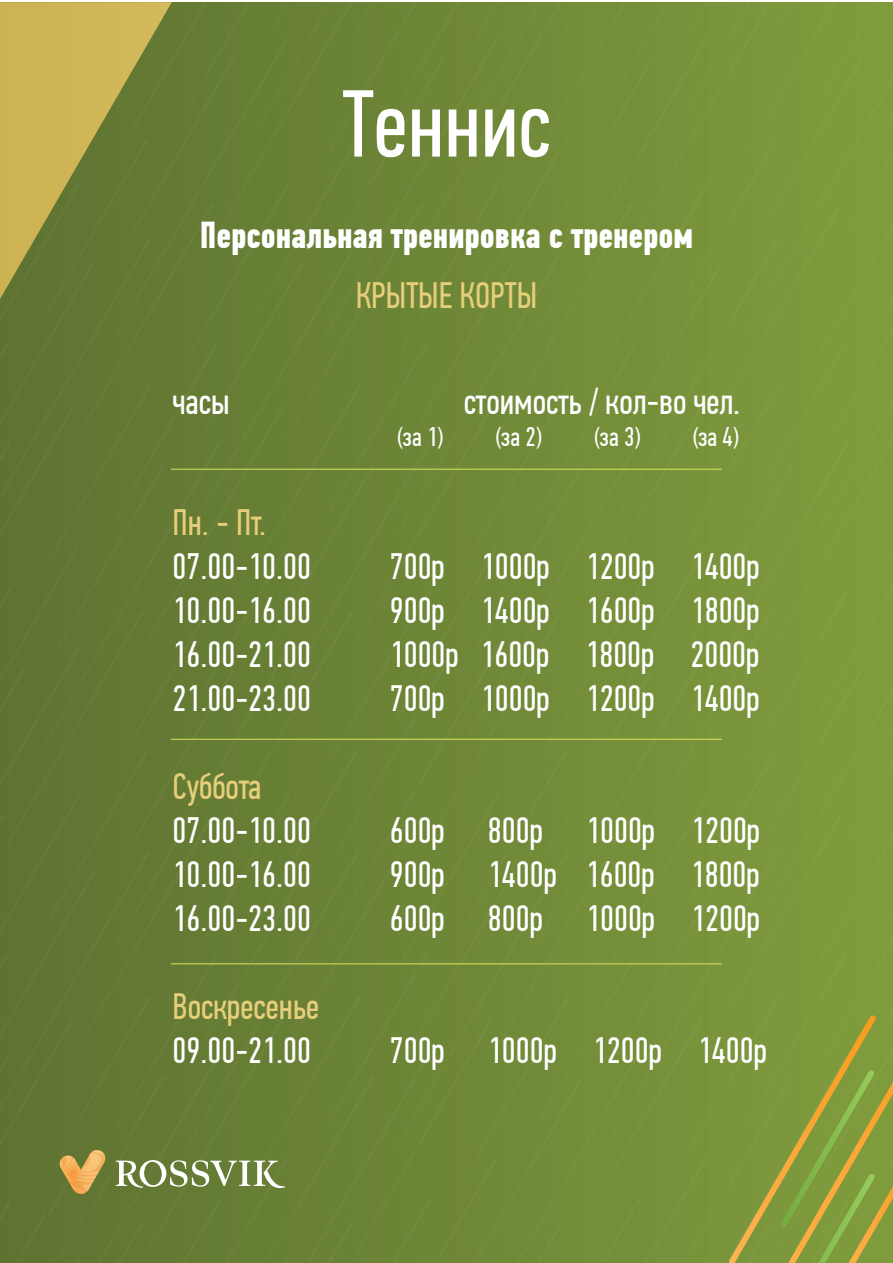
<style>
.page{position:relative;width:893px;height:1263px;background:#fff}
.page>*{position:absolute;margin:0;border:0;box-sizing:border-box;transform-origin:0 0}
.t1{font:95.25px "PF Din Text Comp Pro";color:#fff}
.t2{font:700 37.5px "PF Din Text Comp Pro";color:#fff}
.t3{font:36.75px "PF Din Text Comp Pro";color:#fff}
.t4{font:36.75px "PF Din Text Comp Pro";color:#e6ce7a}
.t5{font:27px "PF Din Text Comp Pro";color:#fff}
</style>
<div class="page">
<div style="left:0;top:2px;width:893px;height:1261px;background:linear-gradient(to right,#5e7232,#809c3e)"></div>
<svg style="left:0;top:2px;width:172px;height:297px;background:#999644"></svg>
<svg style="left:724px;top:983px;width:169px;height:280px;background:#869b3c"></svg>
<svg style="left:116px;top:1160px;width:169px;height:28px"></svg>
<svg style="left:58px;top:1149px;width:49px;height:46px;background:#ac9449"></svg>
<hr style="left:171px;top:963px;width:551px;height:1px;background:#dbe35d">
<hr style="left:171px;top:739px;width:551px;height:1px;background:#dbe35d">
<hr style="left:171px;top:469px;width:551px;height:1px;background:#dbe35d">
<h1 class="t1" style="left:343px;top:70px;width:209px">Теннис</h1>
<p class="t2" style="left:200px;top:213px;width:495px">Персональная тренировка с тренером</p>
<p class="t4" style="left:356px;top:275px;width:183px">КРЫТЫЕ КОРТЫ</p>
<p class="t3" style="left:173px;top:380px;width:59px">часы</p>
<p class="t3" style="left:464px;top:380px;width:278px">стоимость / кол-во чел.</p>
<p class="t5" style="left:397px;top:422px;width:47px">(за 1)</p>
<p class="t5" style="left:496px;top:422px;width:47px">(за 2)</p>
<p class="t5" style="left:594px;top:422px;width:47px">(за 3)</p>
<p class="t5" style="left:693px;top:422px;width:47px">(за 4)</p>
<p class="t4" style="left:173px;top:501px;width:95px">Пн. - Пт.</p>
<p class="t3" style="left:173px;top:545px;width:140px">07.00-10.00</p>
<p class="t3" style="left:390px;top:545px;width:372px">700р 1000р 1200р 1400р</p>
<p class="t3" style="left:173px;top:589px;width:140px">10.00-16.00</p>
<p class="t3" style="left:390px;top:589px;width:372px">900р 1400р 1600р 1800р</p>
<p class="t3" style="left:173px;top:633px;width:140px">16.00-21.00</p>
<p class="t3" style="left:390px;top:633px;width:371px">1000р 1600р 1800р 2000р</p>
<p class="t3" style="left:173px;top:677px;width:140px">21.00-23.00</p>
<p class="t3" style="left:390px;top:677px;width:372px">700р 1000р 1200р 1400р</p>
<p class="t4" style="left:173px;top:765px;width:90px">Суббота</p>
<p class="t3" style="left:173px;top:809px;width:140px">07.00-10.00</p>
<p class="t3" style="left:390px;top:809px;width:372px">600р 800р 1000р 1200р</p>
<p class="t3" style="left:173px;top:853px;width:140px">10.00-16.00</p>
<p class="t3" style="left:390px;top:853px;width:372px">900р 1400р 1600р 1800р</p>
<p class="t3" style="left:173px;top:897px;width:140px">16.00-23.00</p>
<p class="t3" style="left:390px;top:897px;width:372px">600р 800р 1000р 1200р</p>
<p class="t4" style="left:173px;top:986px;width:148px">Воскресенье</p>
<p class="t3" style="left:173px;top:1030px;width:140px">09.00-21.00</p>
<p class="t3" style="left:390px;top:1030px;width:379px">700р 1000р 1200р 1400р</p>
</div>
